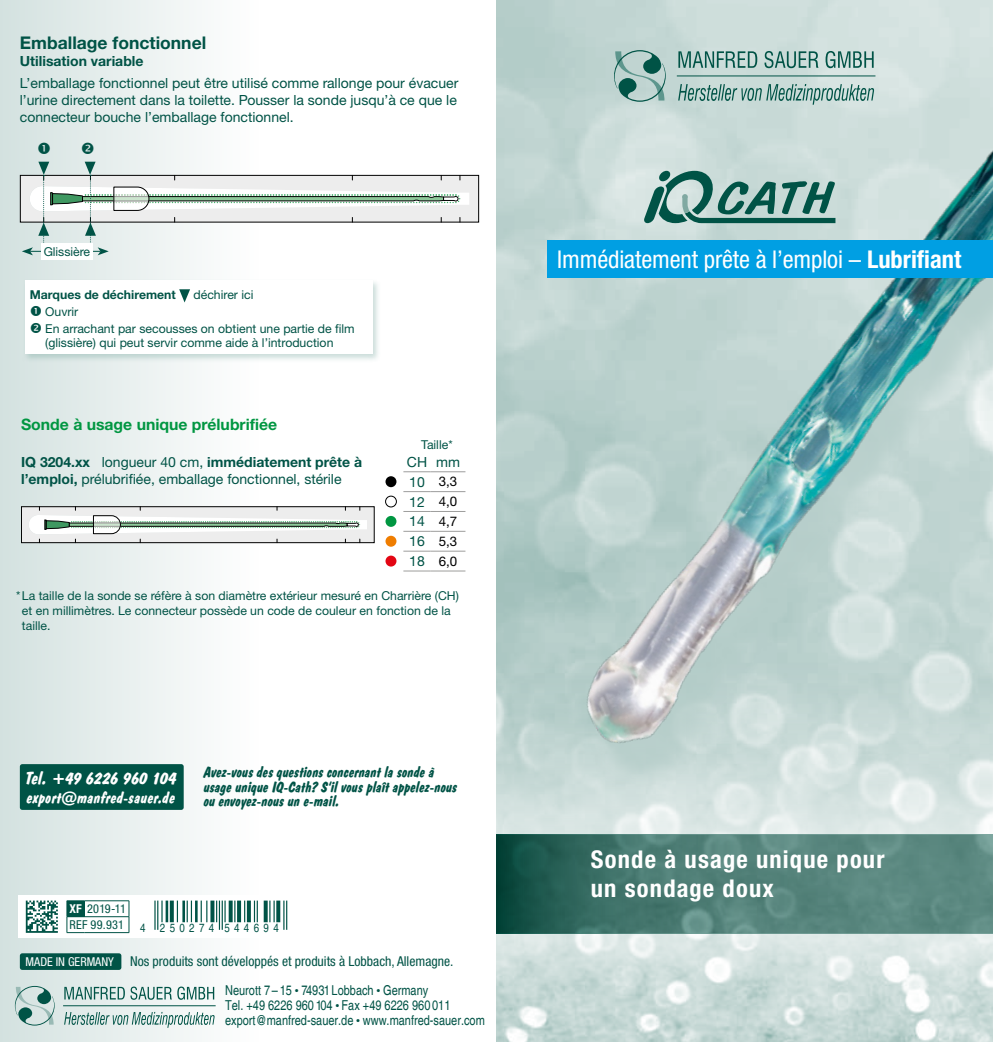
<style>
.page{position:relative;width:993px;height:1042px;background:#fff}
.page>*{position:absolute;margin:0;border:0;box-sizing:border-box;transform-origin:0 0}
.t1{font:condensed 24.5px "Helvetica Neue LTW1 G";letter-spacing:-.005em;color:#fff}
.t2{font:700 condensed 24.5px/29.4px "Helvetica Neue LTW1 G";letter-spacing:.05em;color:#fff}
.t3{font:700 17.5px "Helvetica Neue LTW1 G";color:#005346}
.t4{font:700 17.5px "Dom Diagonal BT";letter-spacing:-.02em;color:#fff}
.t5{font:700 15.75px "Helvetica Neue LTW1 G";color:#009641}
.t6{font:700 15.75px "Dom Diagonal BT";letter-spacing:.02em;color:#fff}
.t7{font:700 14.88px/14.5px "Dom Diagonal BT";color:#005346}
.t8{font:14px/16.8px "Helvetica Neue LTW1 G";color:#005346;text-align:justify}
.t9{font:700 14px "Helvetica Neue LTW1 G";color:#005346}
.t10{font:condensed 13.65px/14.9px "Helvetica";color:#005346}
.t11{font:condensed 13.65px "Helvetica Neue LTW1 G";color:#005346}
.t12{font:13.3px/19.8px "Helvetica Neue LTW1 G";color:#000;text-align:justify}
.t13{font:12.25px/14.7px "Helvetica Neue LTW1 G";color:#005346}
.t14{font:700 12.25px "Helvetica Neue LTW1 G";color:#005346}
.t15{font:condensed 12.25px/15.9px "Helvetica Neue LTW1 G";letter-spacing:.025em;color:#005346}
.t16{font:condensed 11.9px "Helvetica";letter-spacing:.365em;color:#005346}
.s1{font-weight:700}
.s2{font-size:14px;color:#005346}
.s3{font-weight:700;color:#fff}
.s4{font-size:12.25px;color:#fff}
.s5{font-stretch:normal;font-size:9.62px}
</style>
<div class="page">
<div style="left:0;top:0;width:258px;height:1042px;background:linear-gradient(to right,#d3e1e0,#fff)"></div>
<img style="left:496px;top:0;width:496px;height:111px">
<svg style="left:613px;top:50px;width:52px;height:52px;background:#8bb1ab"></svg>
<svg style="left:678px;top:84px;width:195px;height:21px;background:#9abbb6"></svg>
<hr style="left:676px;top:75px;width:199px;height:1px;background:#005346">
<svg style="left:678px;top:51px;width:79px;height:17px"></svg>
<svg style="left:764px;top:51px;width:54px;height:17px"></svg>
<svg style="left:825px;top:51px;width:48px;height:17px"></svg>
<svg style="left:496px;top:813px;width:496px;height:21px;background:#dee9e7"></svg>
<svg style="left:496px;top:933px;width:496px;height:109px;background:#d0dfdc"></svg>
<svg style="left:496px;top:834px;width:496px;height:99px;background:#4a7a72"></svg>
<img style="left:465px;top:111px;width:527px;height:702px">
<div style="left:547px;top:240px;width:445px;height:38px;background:#009fe3"></div>
<div style="left:18px;top:895px;width:278px;height:43px;background:#fff"></div>
<hr style="left:84px;top:900px;width:45px;height:1px;background:#005346">
<hr style="left:84px;top:916px;width:45px;height:1px;background:#005346">
<svg style="left:129px;top:901px;width:1px;height:31px"></svg>
<svg style="left:67px;top:900px;width:18px;height:33px"></svg>
<hr style="left:84px;top:932px;width:45px;height:1px;background:#005346">
<hr style="left:154px;top:900px;width:1px;height:30px;background:#005346">
<hr style="left:157px;top:900px;width:1px;height:30px;background:#005346">
<svg style="left:161px;top:900px;width:1px;height:22px"></svg>
<hr style="left:165px;top:900px;width:3px;height:22px;background:#005346">
<svg style="left:170px;top:900px;width:4px;height:22px"></svg>
<svg style="left:177px;top:900px;width:1px;height:22px"></svg>
<hr style="left:182px;top:900px;width:3px;height:22px;background:#005346">
<hr style="left:186px;top:900px;width:2px;height:22px;background:#005346">
<svg style="left:191px;top:900px;width:1px;height:22px"></svg>
<hr style="left:195px;top:900px;width:2px;height:22px;background:#005346">
<hr style="left:200px;top:900px;width:2px;height:22px;background:#005346">
<svg style="left:206px;top:900px;width:1px;height:22px"></svg>
<svg style="left:210px;top:900px;width:4px;height:22px"></svg>
<svg style="left:216px;top:900px;width:1px;height:22px"></svg>
<hr style="left:219px;top:900px;width:1px;height:30px;background:#005346">
<hr style="left:221px;top:900px;width:2px;height:30px;background:#005346">
<svg style="left:224px;top:900px;width:1px;height:22px"></svg>
<svg style="left:228px;top:900px;width:4px;height:22px"></svg>
<svg style="left:234px;top:900px;width:1px;height:22px"></svg>
<svg style="left:237px;top:900px;width:4px;height:22px"></svg>
<svg style="left:244px;top:900px;width:1px;height:22px"></svg>
<svg style="left:247px;top:900px;width:4px;height:22px"></svg>
<svg style="left:254px;top:900px;width:1px;height:22px"></svg>
<hr style="left:256px;top:900px;width:2px;height:22px;background:#005346">
<svg style="left:263px;top:900px;width:4px;height:22px"></svg>
<svg style="left:269px;top:900px;width:5px;height:22px"></svg>
<svg style="left:276px;top:900px;width:4px;height:22px"></svg>
<hr style="left:283px;top:900px;width:1px;height:30px;background:#005346">
<hr style="left:286px;top:900px;width:1px;height:30px;background:#005346">
<svg style="left:15px;top:986px;width:40px;height:39px;background:#a0bfba"></svg>
<svg style="left:64px;top:1012px;width:150px;height:16px"></svg>
<hr style="left:63px;top:1005px;width:152px;height:1px;background:#005346">
<svg style="left:64px;top:986px;width:150px;height:14px"></svg>
<div style="left:23px;top:279px;width:358px;height:84px;background:#6c9f96;opacity:.35"></div>
<div style="left:25px;top:281px;width:347px;height:73px;background:#fff"></div>
<svg style="left:179px;top:289px;width:11px;height:13px"></svg>
<div style="left:41px;top:243px;width:52px;height:17px;background:#fff"></div>
<svg style="left:20px;top:162px;width:458px;height:93px"></svg>
<svg style="left:403px;top:471px;width:62px;height:101px"></svg>
<hr style="left:430px;top:491px;width:35px;height:1px;background:#9d9d9c">
<hr style="left:430px;top:571px;width:35px;height:1px;background:#9d9d9c">
<hr style="left:430px;top:511px;width:35px;height:1px;background:#9d9d9c">
<hr style="left:430px;top:531px;width:35px;height:1px;background:#9d9d9c">
<hr style="left:430px;top:551px;width:35px;height:1px;background:#9d9d9c">
<div style="left:21px;top:506px;width:353px;height:37px;border:1px solid #000"></div>
<svg style="left:21px;top:507px;width:353px;height:36px"></svg>
<div style="left:385px;top:476px;width:11px;height:11px;background:#000;border-radius:50%"></div>
<div style="left:385px;top:496px;width:11px;height:11px;border:1px solid #000;border-radius:50%"></div>
<div style="left:385px;top:516px;width:11px;height:11px;background:#009641;border-radius:50%"></div>
<div style="left:385px;top:536px;width:11px;height:11px;background:#ef7d00;border-radius:50%"></div>
<div style="left:385px;top:555px;width:11px;height:11px;background:#e30613;border-radius:50%"></div>
<svg style="left:26px;top:900px;width:32px;height:33px"></svg>
<div style="left:20px;top:953px;width:101px;height:17px;background:#005346;border-radius:2px"></div>
<div style="left:20px;top:764px;width:164px;height:46px;background:#005346;border-radius:2px"></div>
<svg style="left:39px;top:142px;width:11px;height:11px"></svg>
<svg style="left:82px;top:142px;width:11px;height:11px"></svg>
<h2 class="t3" style="left:20px;top:32px;width:188px">Emballage fonctionnel</h2>
<p class="t9" style="left:20px;top:53px;width:125px">Utilisation variable</p>
<p class="t8" style="left:20px;top:75px;width:440px">L’emballage fonctionnel peut être utilisé comme rallonge pour évacuer l’urine directement dans la toilette. Pousser la sonde jusqu’à ce que le connecteur bouche l’emballage fonctionnel.</p>
<p class="t13" style="left:44px;top:244px;width:48px">Glissière</p>
<p class="t14" style="left:30px;top:287px;width:147px">Marques de déchirement</p>
<p class="t13" style="left:193px;top:287px;width:61px">déchirer ici</p>
<p class="t13" style="left:45px;top:303px;width:311px;line-height:16.8px">Ouvrir<br>En arrachant par secousses on obtient une partie de film</p>
<p class="t13" style="left:45px;top:335px;width:290px">(glissière) qui peut servir comme aide à l’introduction</p>
<p class="t5" style="left:21px;top:415px;width:257px">Sonde à usage unique prélubrifiée</p>
<p class="t13" style="left:421px;top:437px;width:33px">Taille*</p>
<p class="t8" style="left:21px;top:453px;width:342px"><span class="s1">IQ 3204.xx</span> longueur 40 cm, <span class="s1">immédiatement prête à l’emploi,</span> prélubrifiée, emballage fonctionnel, stérile</p>
<p class="t8" style="left:407px;top:453px;width:55px">CH mm</p>
<p class="t12" style="left:409px;top:472px;width:50px"><span class="s2">10</span> 3,3<br><span class="s2">12</span> 4,0<br><span class="s2">14</span> 4,7<br><span class="s2">16</span> 5,3<br><span class="s2">18</span> 6,0</p>
<p class="t13" style="left:22px;top:588px;width:438px;text-indent:-6px">* La taille de la sonde se réfère à son diamètre extérieur mesuré en Charrière (CH) et en millimètres. Le connecteur possède un code de couleur en fonction de la taille.</p>
<h2 class="t4" style="left:26px;top:767px;width:153px">Tel. +49 6226 960 104</h2>
<p class="t6" style="left:27px;top:788px;width:150px">export@manfred-sauer.de</p>
<p class="t7" style="left:204px;top:765px;width:255px">Avez-vous des questions concernant la sonde à usage unique IQ-Cath? S‘il vous plaît appelez-nous ou envoyez-nous un e-mail.</p>
<p class="t15" style="left:69px;top:901px;width:58px"><span class="s3">XF</span> 2019-11<br>REF 99.931</p>
<p class="t16" style="left:140px;top:921px;width:140px">4 250274 544694</p>
<p class="t11" style="left:26px;top:953px;width:429px"><span class="s4">MADE IN GERMANY</span> Nos produits sont développés et produits à Lobbach, Allemagne.</p>
<p class="t10" style="left:225px;top:983px;width:261px">Neurott 7 – 15 <span class="s5">•</span> 74931 Lobbach <span class="s5">•</span> Germany<br>Tel. +49 6226 960 104 <span class="s5">•</span> Fax +49 6226 960 011 export@manfred-sauer.de <span class="s5">•</span> www.manfred-sauer.com</p>
<h1 class="t1" style="left:557px;top:245px;width:405px">Immédiatement prête à l’emploi – <span class="s1">Lubrifiant</span></h1>
<h1 class="t2" style="left:590px;top:844px;width:295px">Sonde à usage unique pour un sondage doux</h1>
</div>
